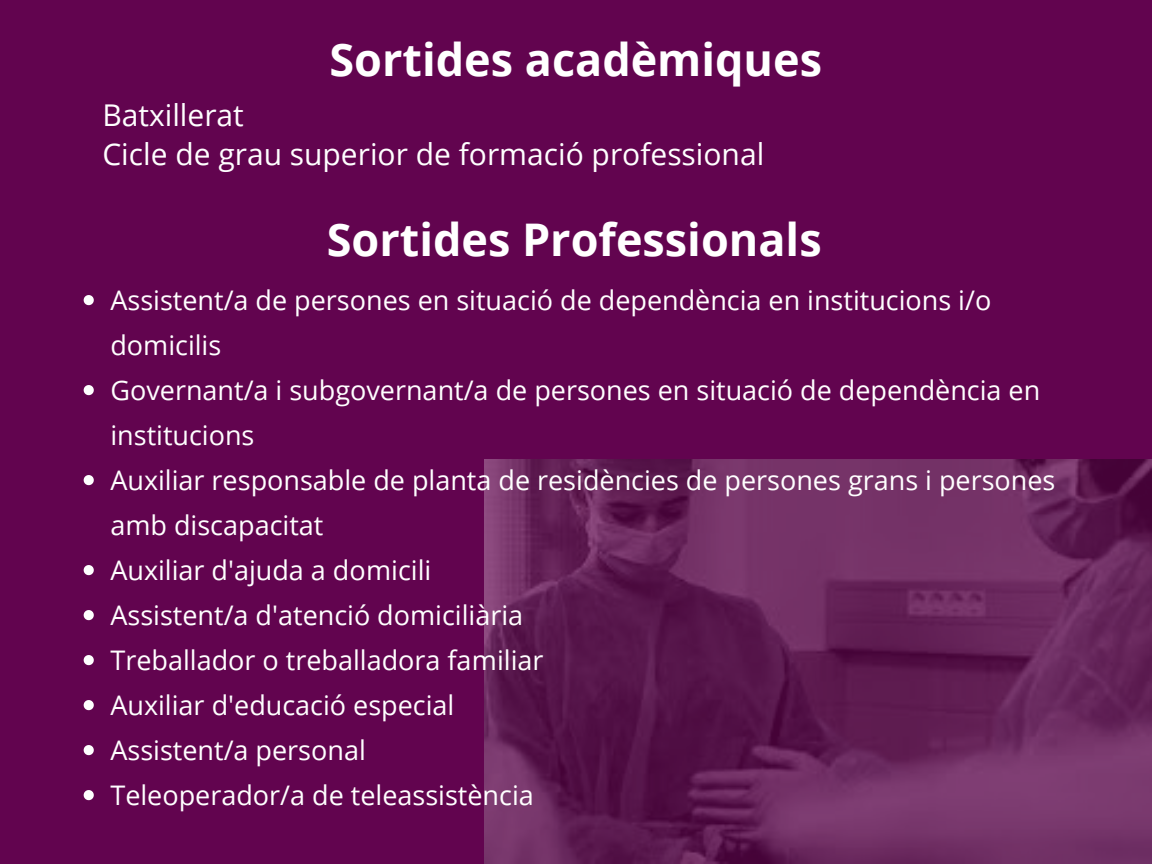
<style>
.page{position:relative;width:1152px;height:864px;background:#62044f}
.page>*{position:absolute;margin:0;border:0;box-sizing:border-box;transform-origin:0 0}
.t1{font:700 45px "Open Sans";color:#fff}
.t2{font:30px "Open Sans";color:#fff}
.t3{font:27px/45px "Open Sans";color:#fff}
</style>
<div class="page">
<img style="left:484px;top:460px;width:668px;height:404px">
<svg style="left:84px;top:295px;width:10px;height:10px"></svg>
<svg style="left:84px;top:385px;width:10px;height:10px"></svg>
<svg style="left:84px;top:475px;width:10px;height:10px"></svg>
<svg style="left:84px;top:565px;width:10px;height:10px"></svg>
<svg style="left:84px;top:610px;width:10px;height:10px"></svg>
<svg style="left:84px;top:655px;width:10px;height:10px"></svg>
<svg style="left:84px;top:700px;width:10px;height:10px"></svg>
<svg style="left:84px;top:745px;width:10px;height:10px"></svg>
<svg style="left:84px;top:790px;width:10px;height:10px"></svg>
<p class="t1" style="left:330px;top:28px;width:494px">Sortides acadèmiques</p>
<p class="t2" style="left:102px;top:94px;width:143px">Batxillerat</p>
<p class="t2" style="left:102px;top:133px;width:663px">Cicle de grau superior de formació professional</p>
<p class="t1" style="left:327px;top:208px;width:496px">Sortides Professionals</p>
<p class="t3" style="left:110px;top:277px;width:882px">Assistent/a de persones en situació de dependència en institucions i/o domicilis</p>
<p class="t3" style="left:110px;top:367px;width:931px">Governant/a i subgovernant/a de persones en situació de dependència en institucions</p>
<p class="t3" style="left:110px;top:457px;width:947px">Auxiliar responsable de planta de residències de persones grans i persones amb discapacitat</p>
<p class="t3" style="left:110px;top:547px;width:322px">Auxiliar d'ajuda a domicili</p>
<p class="t3" style="left:110px;top:592px;width:414px">Assistent/a d'atenció domiciliària</p>
<p class="t3" style="left:110px;top:637px;width:435px">Treballador o treballadora familiar</p>
<p class="t3" style="left:110px;top:682px;width:346px">Auxiliar d'educació especial</p>
<p class="t3" style="left:110px;top:727px;width:257px">Assistent/a personal</p>
<p class="t3" style="left:110px;top:772px;width:425px">Teleoperador/a de teleassistència</p>
</div>
